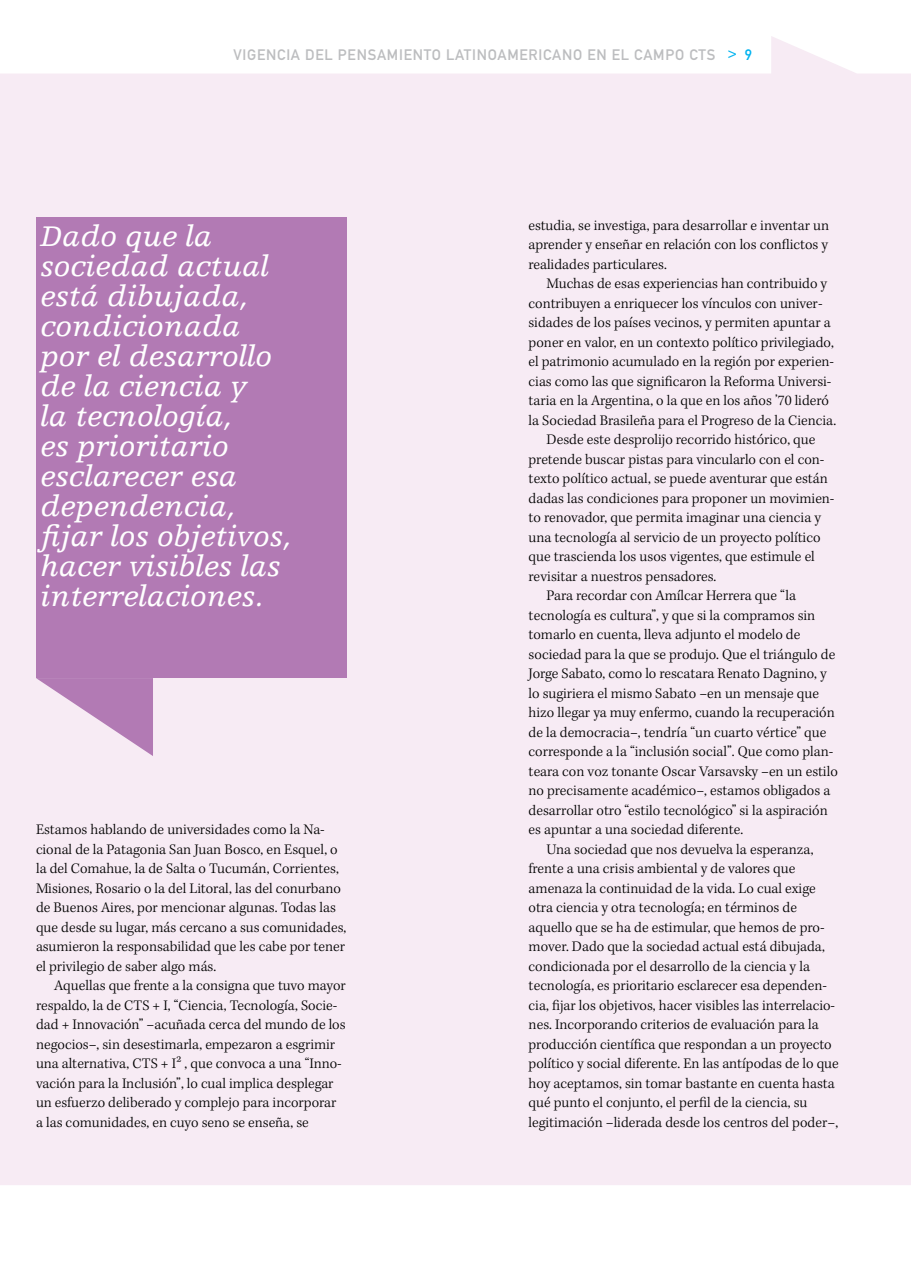
<style>
.page{position:relative;width:911px;height:1263px;background:#fff}
.page>*{position:absolute;margin:0;border:0;box-sizing:border-box;transform-origin:0 0}
.t1{font:italic 30px/30px "Egyptienne F";color:#fff}
.t2{font:300 15px/19.5px "Kepler Std";color:#000}
.t3{font:15px "DIN Mittelschrift";letter-spacing:.05em;color:#bcbdbf}
.t4{font:15px "DIN Mittelschrift";color:#00b3f0}
</style>
<div class="page">
<div style="left:0;top:36px;width:911px;height:1149px;background:#f7ebf4"></div>
<div style="left:36px;top:218px;width:310px;height:460px;background:#b27ab4"></div>
<svg style="left:36px;top:678px;width:117px;height:78px"></svg>
<p class="t3" style="left:234px;top:46px;width:465px">VIGENCIA DEL PENSAMIENTO LATINOAMERICANO EN EL CAMPO CTS</p>
<p class="t4" style="left:728px;top:45px;width:26px">&gt; 9</p>
<h1 class="t1" style="left:40px;top:222px;width:252px">Dado que la sociedad actual está dibujada, condicionada por el desarrollo de la ciencia y<br>la tecnología,<br>es prioritario esclarecer esa dependencia, fijar los objetivos, hacer visibles las interrelaciones.</h1>
<p class="t2" style="left:36px;top:820px;width:312px">Estamos hablando de universidades como la Na&shy;cional de la Patagonia San Juan Bosco, en Esquel, o la del Comahue, la de Salta o Tucumán, Corrientes, Misiones, Rosario o la del Litoral, las del conurbano de Buenos Aires, por mencionar algunas. Todas las que desde su lugar, más cercano a sus comunidades, asumieron la responsabilidad que les cabe por tener el privilegio de saber algo más.</p>
<p class="t2" style="left:36px;top:976px;width:311px;text-indent:18px">Aquellas que frente a la consigna que tuvo mayor respaldo, la de CTS + I, “Ciencia, Tecnología, Socie&shy;dad + Innovación” –acuñada cerca del mundo de los negocios–, sin desestimarla, empezaron a esgrimir una alternativa, CTS + I² , que convoca a una “Inno&shy;vación para la Inclusión”, lo cual implica desplegar un esfuerzo deliberado y complejo para incorporar a las comunidades, en cuyo seno se enseña, se</p>
<p class="t2" style="left:529px;top:216px;width:302px;text-align:justify">estudia, se investiga, para desarrollar e inventar un aprender y enseñar en relación con los conflictos y realidades particulares.</p>
<p class="t2" style="left:547px;top:274px;width:282px">Muchas de esas experiencias han contribuido y</p>
<p class="t2" style="left:529px;top:294px;width:296px">contribuyen a enriquecer los vínculos con univer-</p>
<p class="t2" style="left:529px;top:313px;width:304px">sidades de los países vecinos, y permiten apuntar a</p>
<p class="t2" style="left:529px;top:333px;width:307px">poner en valor, en un contexto político privilegiado,</p>
<p class="t2" style="left:529px;top:352px;width:307px">el patrimonio acumulado en la región por experien-</p>
<p class="t2" style="left:529px;top:372px;width:304px">cias como las que significaron la Reforma Universi-</p>
<p class="t2" style="left:529px;top:391px;width:302px">taria en la Argentina, o la que en los años ’70 lideró</p>
<p class="t2" style="left:529px;top:411px;width:309px">la Sociedad Brasileña para el Progreso de la Ciencia.</p>
<p class="t2" style="left:547px;top:430px;width:270px">Desde este desprolijo recorrido histórico, que</p>
<p class="t2" style="left:529px;top:450px;width:297px">pretende buscar pistas para vincularlo con el con-</p>
<p class="t2" style="left:529px;top:469px;width:301px">texto político actual, se puede aventurar que están</p>
<p class="t2" style="left:529px;top:489px;width:307px">dadas las condiciones para proponer un movimien-</p>
<p class="t2" style="left:529px;top:508px;width:294px">to renovador, que permita imaginar una ciencia y</p>
<p class="t2" style="left:529px;top:528px;width:293px">una tecnología al servicio de un proyecto político</p>
<p class="t2" style="left:529px;top:547px;width:288px">que trascienda los usos vigentes, que estimule el</p>
<p class="t2" style="left:529px;top:567px;width:189px">revisitar a nuestros pensadores.</p>
<p class="t2" style="left:547px;top:586px;width:251px">Para recordar con Amílcar Herrera que “la</p>
<p class="t2" style="left:529px;top:606px;width:288px">tecnología es cultura”, y que si la compramos sin</p>
<p class="t2" style="left:529px;top:625px;width:273px">tomarlo en cuenta, lleva adjunto el modelo de</p>
<p class="t2" style="left:529px;top:645px;width:308px">sociedad para la que se produjo. Que el triángulo de</p>
<p class="t2" style="left:529px;top:664px;width:300px">Jorge Sabato, como lo rescatara Renato Dagnino, y</p>
<p class="t2" style="left:529px;top:684px;width:292px">lo sugiriera el mismo Sabato –en un mensaje que</p>
<p class="t2" style="left:529px;top:703px;width:308px">hizo llegar ya muy enfermo, cuando la recuperación</p>
<p class="t2" style="left:529px;top:723px;width:299px">de la democracia–, tendría “un cuarto vértice” que</p>
<p class="t2" style="left:529px;top:742px;width:306px">corresponde a la “inclusión social”. Que como plan-</p>
<p class="t2" style="left:529px;top:762px;width:311px">teara con voz tonante Oscar Varsavsky –en un estilo</p>
<p class="t2" style="left:529px;top:781px;width:303px">no precisamente académico–, estamos obligados a</p>
<p class="t2" style="left:529px;top:801px;width:301px">desarrollar otro “estilo tecnológico” si la aspiración</p>
<p class="t2" style="left:529px;top:820px;width:216px">es apuntar a una sociedad diferente.</p>
<p class="t2" style="left:547px;top:840px;width:268px">Una sociedad que nos devuelva la esperanza,</p>
<p class="t2" style="left:529px;top:859px;width:268px">frente a una crisis ambiental y de valores que</p>
<p class="t2" style="left:529px;top:879px;width:289px">amenaza la continuidad de la vida. Lo cual exige</p>
<p class="t2" style="left:529px;top:898px;width:270px">otra ciencia y otra tecnología; en términos de</p>
<p class="t2" style="left:529px;top:918px;width:297px">aquello que se ha de estimular, que hemos de pro-</p>
<p class="t2" style="left:529px;top:937px;width:298px">mover. Dado que la sociedad actual está dibujada,</p>
<p class="t2" style="left:529px;top:957px;width:283px">condicionada por el desarrollo de la ciencia y la</p>
<p class="t2" style="left:529px;top:976px;width:300px">tecnología, es prioritario esclarecer esa dependen-</p>
<p class="t2" style="left:529px;top:996px;width:308px">cia, fijar los objetivos, hacer visibles las interrelacio-</p>
<p class="t2" style="left:529px;top:1015px;width:292px">nes. Incorporando criterios de evaluación para la</p>
<p class="t2" style="left:529px;top:1035px;width:305px">producción científica que respondan a un proyecto</p>
<p class="t2" style="left:529px;top:1054px;width:312px">político y social diferente. En las antípodas de lo que</p>
<p class="t2" style="left:529px;top:1074px;width:308px">hoy aceptamos, sin tomar bastante en cuenta hasta</p>
<p class="t2" style="left:529px;top:1093px;width:280px">qué punto el conjunto, el perfil de la ciencia, su</p>
<p class="t2" style="left:529px;top:1113px;width:311px">legitimación –liderada desde los centros del poder–,</p>
</div>
